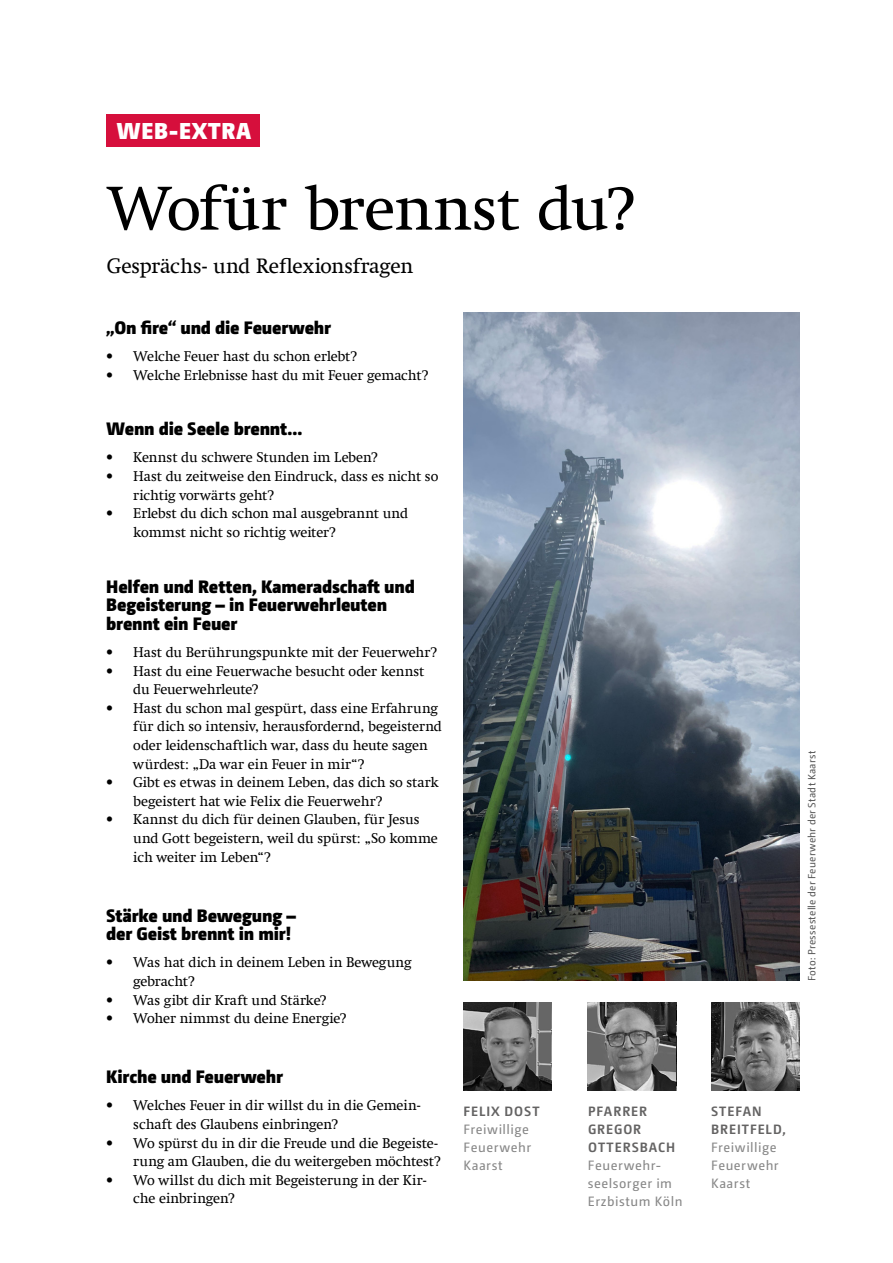
<style>
.page{position:relative;width:893px;height:1263px;background:#fff}
.page>*{position:absolute;margin:0;border:0;box-sizing:border-box;transform-origin:0 0}
.t1{font:63px "Swift Com";letter-spacing:-.015em;color:#000}
.t2{font:900 22.95px "Camingo Dos Pro";letter-spacing:.03em;color:#fff}
.t3{font:21px "Swift Com";letter-spacing:-.015em;color:#000}
.t4{font:900 18px/18.6px "Camingo Dos Pro";letter-spacing:-.01em;color:#000}
.t5{font:14.25px/18.6px "Swift Com";letter-spacing:-.005em;color:#000}
.t6{font:13.5px/18px "Camingo Dos Pro";letter-spacing:.035em;color:#878787}
.t7{font:700 13.5px/18px "Camingo Dos Pro";letter-spacing:.07em;color:#646363}
.t8{font:10.5px "Camingo Dos Pro";letter-spacing:.025em;color:#000}
</style>
<div class="page">
<img style="left:463px;top:312px;width:336px;height:669px">
<div style="left:106px;top:114px;width:153px;height:32px;background:#d60f3c"></div>
<img style="left:463px;top:1002px;width:89px;height:88px">
<img style="left:711px;top:1002px;width:88px;height:88px">
<img style="left:587px;top:1002px;width:89px;height:88px">
<h2 class="t2" style="left:116px;top:116px;width:136px">WEB-EXTRA</h2>
<h1 class="t1" style="left:106px;top:172px;width:530px">Wofür brennst du?</h1>
<h3 class="t3" style="left:107px;top:254px;width:308px">Gesprächs- und Reflexionsfragen</h3>
<p class="t4" style="left:106px;top:318px;width:226px">„On fire“ und die Feuerwehr</p>
<p class="t5" style="left:106px;top:347px;width:252px">• Welche Feuer hast du schon erlebt?</p>
<p class="t5" style="left:106px;top:365px;width:323px">• Welche Erlebnisse hast du mit Feuer gemacht?</p>
<p class="t4" style="left:106px;top:419px;width:198px">Wenn die Seele brennt…</p>
<p class="t5" style="left:106px;top:448px;width:273px">• Kennst du schwere Stunden im Leben?</p>
<p class="t5" style="left:133px;top:467px;width:307px;text-indent:-27px">• Hast du zeitweise den Eindruck, dass es nicht so richtig vorwärts geht?</p>
<p class="t5" style="left:133px;top:504px;width:276px;text-indent:-27px">• Erlebst du dich schon mal ausgebrannt und kommst nicht so richtig weiter?</p>
<p class="t4" style="left:106px;top:577px;width:310px">Helfen und Retten, Kameradschaft und<br>Begeisterung – in Feuerwehrleuten brennt ein Feuer</p>
<p class="t5" style="left:106px;top:643px;width:332px">• Hast du Berührungspunkte mit der Feuerwehr?</p>
<p class="t5" style="left:133px;top:661px;width:293px;text-indent:-27px">• Hast du eine Feuerwache besucht oder kennst du Feuerwehrleute?</p>
<p class="t5" style="left:133px;top:699px;width:310px;text-indent:-27px">• Hast du schon mal gespürt, dass eine Erfahrung für dich so intensiv, herausfordernd, begeisternd oder leidenschaftlich war, dass du heute sagen würdest: „Da war ein Feuer in mir“?</p>
<p class="t5" style="left:133px;top:773px;width:307px;text-indent:-27px">• Gibt es etwas in deinem Leben, das dich so stark begeistert hat wie Felix die Feuerwehr?</p>
<p class="t5" style="left:133px;top:810px;width:306px;text-indent:-27px">• Kannst du dich für deinen Glauben, für Jesus und Gott begeistern, weil du spürst: „So komme ich weiter im Leben“?</p>
<p class="t4" style="left:106px;top:906px;width:191px">Stärke und Bewegung – der Geist brennt in mir!</p>
<p class="t5" style="left:133px;top:953px;width:280px;text-indent:-27px">• Was hat dich in deinem Leben in Bewegung gebracht?</p>
<p class="t5" style="left:106px;top:990px;width:222px">• Was gibt dir Kraft und Stärke?</p>
<p class="t5" style="left:106px;top:1009px;width:242px">• Woher nimmst du deine Energie?</p>
<p class="t4" style="left:106px;top:1067px;width:178px">Kirche und Feuerwehr</p>
<p class="t5" style="left:133px;top:1096px;width:289px;text-indent:-27px">• Welches Feuer in dir willst du in die Gemein&shy;schaft des Glaubens einbringen?</p>
<p class="t5" style="left:106px;top:1133px;width:336px;text-align:right">• Wo spürst du in dir die Freude und die Begeiste&shy;rung am Glauben, die du weitergeben möchtest?</p>
<p class="t5" style="left:133px;top:1170px;width:295px;text-indent:-27px">• Wo willst du dich mit Begeisterung in der Kir&shy;che einbringen?</p>
<p class="t7" style="left:463px;top:1102px;width:78px">FELIX DOST</p>
<p class="t6" style="left:463px;top:1120px;width:69px">Freiwillige<br>Feuerwehr<br>Kaarst</p>
<p class="t7" style="left:588px;top:1102px;width:89px">PFARRER<br>GREGOR<br>OTTERSBACH</p>
<p class="t6" style="left:588px;top:1156px;width:96px">Feuerwehr&shy;seelsorger im<br>Erzbistum Köln</p>
<p class="t8" style="left:806px;top:981px;width:231px;rotate:-90deg">Foto: Pressestelle der Feuerwehr der Stadt Kaarst</p>
<p class="t7" style="left:711px;top:1102px;width:76px">STEFAN<br>BREITFELD,</p>
<p class="t6" style="left:711px;top:1138px;width:69px">Freiwillige<br>Feuerwehr<br>Kaarst</p>
</div>
